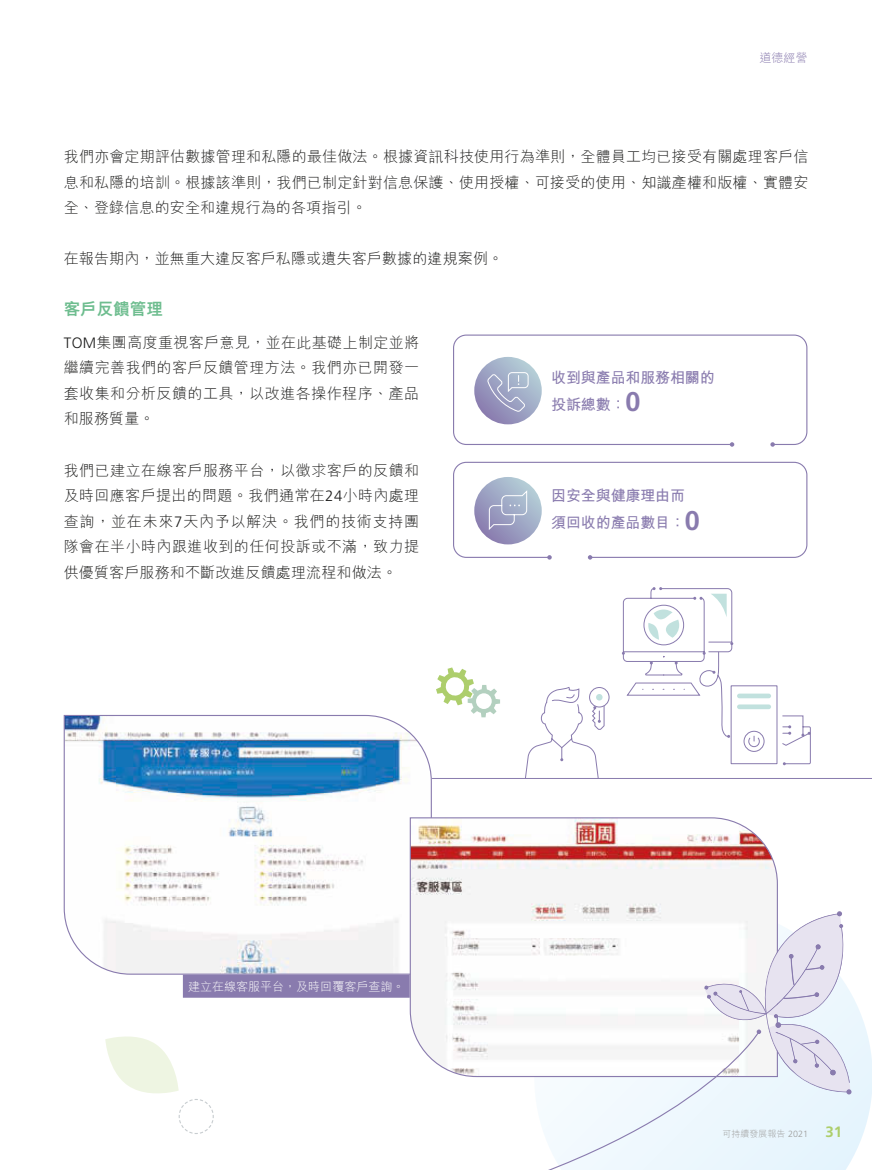
<style>
.page{position:relative;width:872px;height:1170px;background:#fff}
.page>*{position:absolute;margin:0;border:0;box-sizing:border-box;transform-origin:0 0}
.t1{font:800 16.5px "M Hei HK";color:#6ebd8f}
.t2{font:300 15px/25.5px "M Hei HK";letter-spacing:.015em;color:#1c1c1b;text-align:justify}
.t3{font:700 15px/27px "M Hei HK";letter-spacing:-.01em;color:#897bae}
.t4{font:300 12px "M Hei HK";color:#fff}
.t5{font:300 12px "M Hei HK";color:#897bae}
.t6{font:300 9px "M Hei HK";color:#9d9d9c}
.s1{font-family:"Frutiger LT Std"}
.s2{font-family:"Frutiger LT Std";font-size:27px}
.s3{font-family:"Frutiger LT Std";font-weight:700;font-size:15px;color:#adce6c}
</style>
<div class="page">
<svg style="left:760px;top:994px;width:112px;height:175px;background:#eaf6fd"></svg>
<svg style="left:63px;top:714px;width:369px;height:261px"></svg>
<svg style="left:409px;top:816px;width:369px;height:214px"></svg>
<div style="left:183px;top:975px;width:226px;height:22px;background:#897bae"></div>
<div style="left:183px;top:974px;width:227px;height:23px;border:1px solid #897bae"></div>
<div style="left:453px;top:334px;width:354px;height:111px;border:1px solid #897bae;border-radius:13px"></div>
<svg style="left:770px;top:442px;width:5px;height:4px"></svg>
<svg style="left:730px;top:442px;width:4px;height:4px"></svg>
<div style="left:453px;top:462px;width:354px;height:96px;border:1px solid #897bae;border-radius:13px"></div>
<svg style="left:588px;top:555px;width:4px;height:4px"></svg>
<svg style="left:547px;top:555px;width:5px;height:4px"></svg>
<svg style="left:412px;top:1030px;width:348px;height:139px"></svg>
<svg style="left:704px;top:911px;width:147px;height:183px"></svg>
<svg style="left:436px;top:667px;width:64px;height:50px"></svg>
<svg style="left:622px;top:587px;width:189px;height:178px"></svg>
<div style="left:589px;top:687px;width:20px;height:20px;border:1px solid #897bae;border-radius:50%"></div>
<hr style="left:432px;top:778px;width:440px;height:1px;background:#897bae">
<svg style="left:525px;top:687px;width:80px;height:91px"></svg>
<svg style="left:474px;top:357px;width:68px;height:67px;background:#a1a8c5"></svg>
<svg style="left:487px;top:372px;width:42px;height:40px;background:#a8aeca"></svg>
<svg style="left:474px;top:477px;width:68px;height:67px;background:#a0a6c4"></svg>
<svg style="left:488px;top:489px;width:39px;height:41px;background:#a8aeca"></svg>
<svg style="left:105px;top:1036px;width:109px;height:98px"></svg>
<p class="t5" style="left:759px;top:49px;width:49px">道德經營</p>
<p class="t2" style="left:64px;top:143px;width:746px">我們亦會定期評估數據管理和私隱的最佳做法。根據資訊科技使用行為準則，全體員工均已接受有關處理客戶信息和私隱的培訓。根據該準則，我們已制定針對信息保護、使用授權、可接受的使用、知識產權和版權、實體安全、登錄信息的安全和違規行為的各項指引。</p>
<p class="t2" style="left:64px;top:245px;width:441px">在報告期內，並無重大違反客戶私隱或遺失客戶數據的違規案例。</p>
<p class="t1" style="left:64px;top:297px;width:100px">客戶反饋管理</p>
<p class="t2" style="left:64px;top:329px;width:357px"><span class="s1">TOM</span>集團高度重視客戶意見，並在此基礎上制定並將繼續完善我們的客戶反饋管理方法。我們亦已開發一套收集和分析反饋的工具，以改進各操作程序、產品和服務質量。</p>
<p class="t2" style="left:64px;top:456px;width:357px">我們已建立在線客戶服務平台，以徵求客戶的反饋和及時回應客戶提出的問題。我們通常在<span class="s1">24</span>小時內處理查詢，並在未來<span class="s1">7</span>天內予以解決。我們的技術支持團隊會在半小時內跟進收到的任何投訴或不滿，致力提供優質客戶服務和不斷改進反饋處理流程和做法。</p>
<p class="t3" style="left:551px;top:362px;width:165px">收到與產品和服務相關的投訴總數：<span class="s2">0</span></p>
<p class="t3" style="left:551px;top:481px;width:150px">因安全與健康理由而須回收的產品數目：<span class="s2">0</span></p>
<p class="t4" style="left:188px;top:977px;width:218px">建立在線客服平台，及時回覆客戶查詢。</p>
<p class="t6" style="left:722px;top:1127px;width:121px">可持續發展報告 <span class="s1">2021</span> <span class="s3">31</span></p>
</div>
